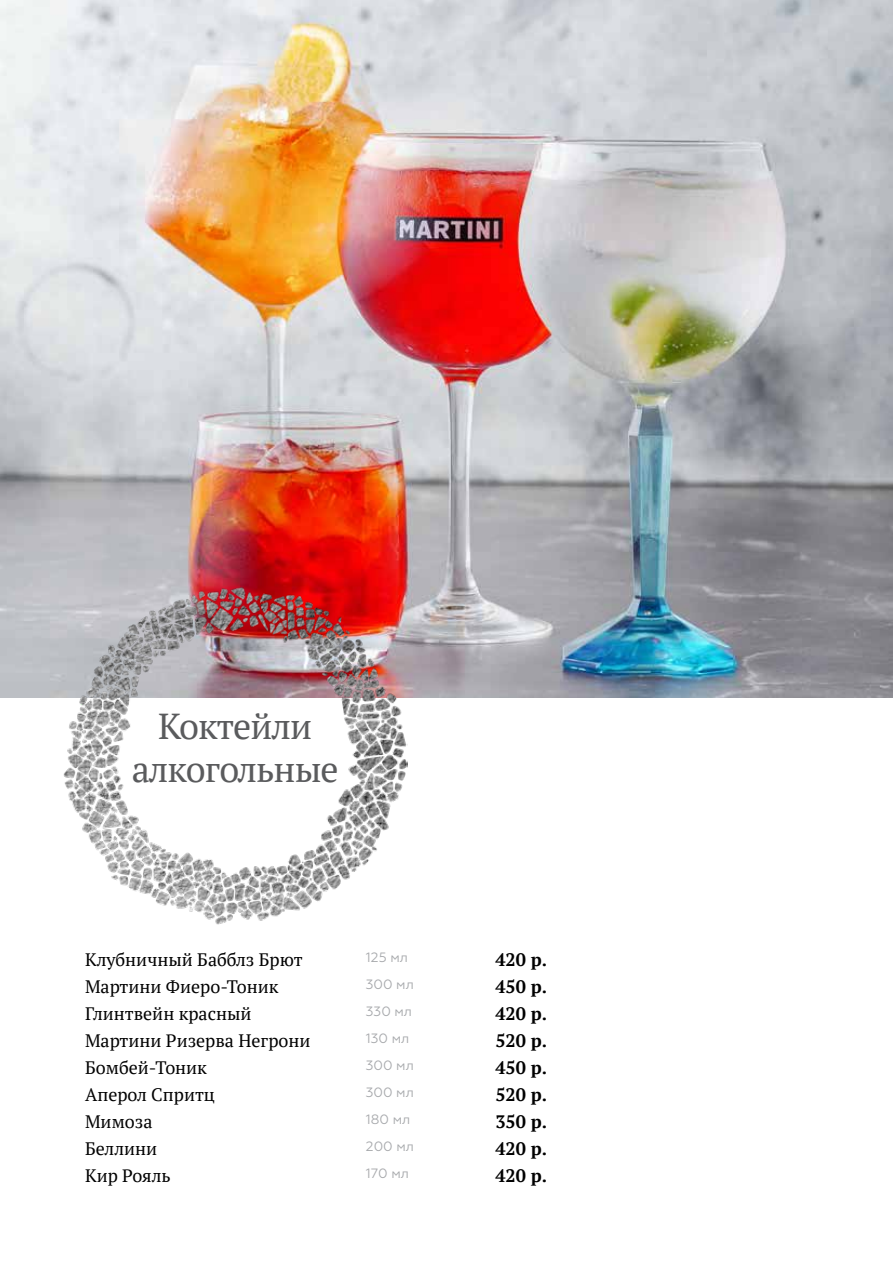
<style>
.page{position:relative;width:893px;height:1263px;background:#fff}
.page>*{position:absolute;margin:0;border:0;box-sizing:border-box;transform-origin:0 0}
.t1{font:36px/43.2px "PT Serif";letter-spacing:-.025em;color:#5a5b5d;text-align:center}
.t2{font:18px/27px "PT Serif";color:#000}
.t3{font:700 18px/27px "PT Serif";color:#000;text-align:justify}
.t4{font:13.5px/27px "Geometria";color:#a7a9ac}
</style>
<div class="page">
<img style="left:0;top:0;width:893px;height:697px">
<img style="left:63px;top:583px;width:344px;height:342px">
<h1 class="t1" style="left:132px;top:704px;width:209px">Коктейли алкогольные</h1>
<p class="t2" style="left:85px;top:945px;width:227px">Клубничный Бабблз Брют<br>Мартини Фиеро-Тоник<br>Глинтвейн красный<br>Мартини Ризерва Негрони<br>Бомбей-Тоник<br>Аперол Спритц<br>Мимоза<br>Беллини<br>Кир Рояль</p>
<p class="t3" style="left:495px;top:945px;width:53px">420 р.<br>450 р.<br>420 р.<br>520 р.<br>450 р.<br>520 р.<br>350 р.<br>420 р.<br>420 р.</p>
<p class="t4" style="left:366px;top:944px;width:49px">125 мл<br>300 мл<br>330 мл<br>130 мл<br>300 мл<br>300 мл<br>180 мл<br>200 мл<br>170 мл</p>
</div>
